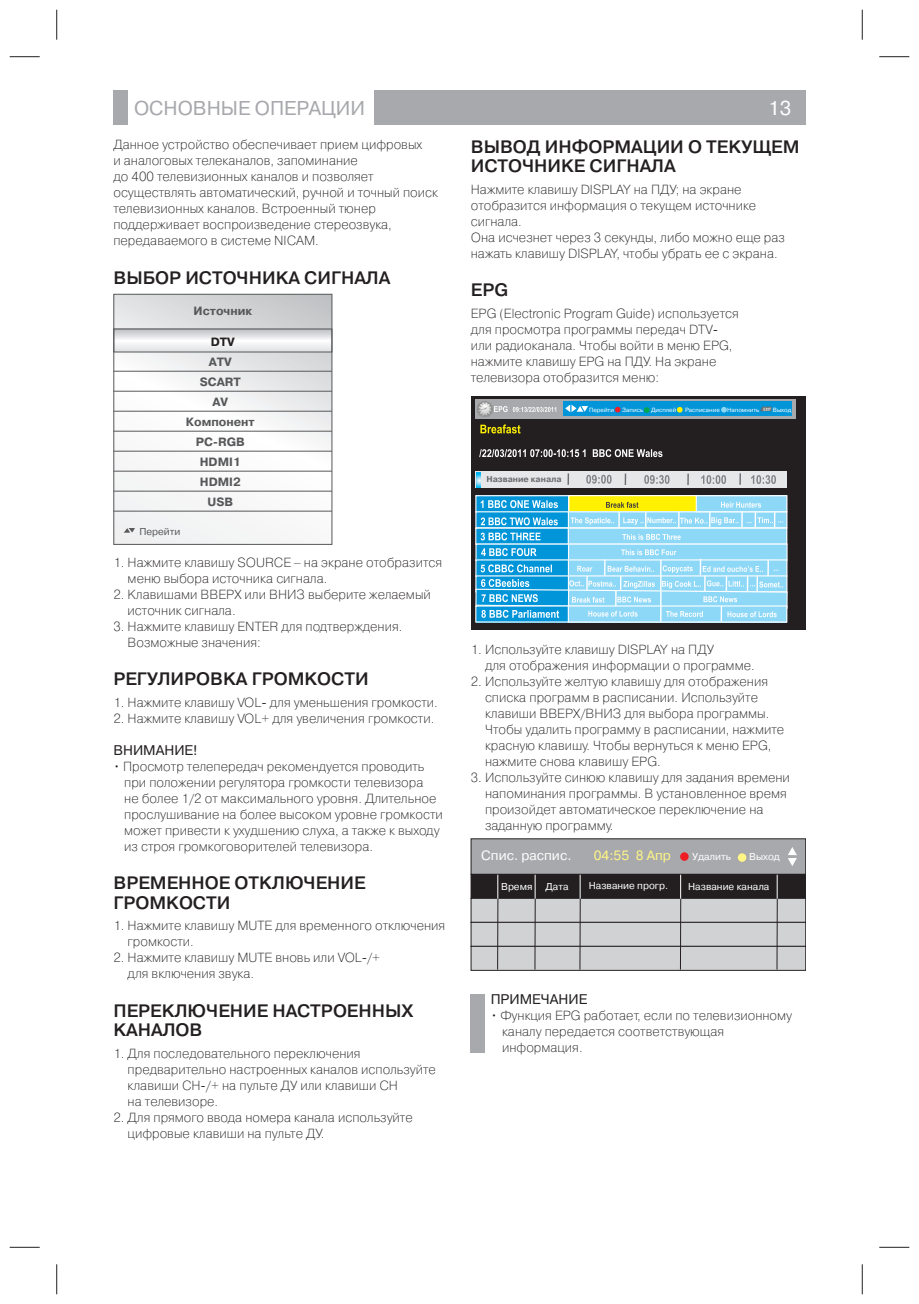
<style>
.page{position:relative;width:919px;height:1304px;background:#fff}
.page>*{position:absolute;margin:0;border:0;box-sizing:border-box;transform-origin:0 0}
.t1{font:20px "Pragmatica C";color:#a8a9ad}
.t2{font:20px "Pragmatica C";color:#fff}
.t3{font:700 18px/19.2px "Pragmatica Light C";color:#231f20}
.t4{font:14px "Pragmatica C";color:#231f20}
.t5{font:13.4px "Pragmatica C";color:#fff}
.t6{font:13.4px "Pragmatica C";color:#fff685}
.t7{font:13.2px/16px "Pragmatica Light C";color:#231f20}
.t8{font:700 12px/20px "Pragmatica C";color:#57585a;text-align:center}
.t9{font:700 12px "Pragmatica C";color:#231f20}
.t10{font:10px "Pragmatica C";color:#fff}
.t11{font:10px "Pragmatica C";color:#57585a}
.t12{font:700 8.6px "Pragmatica C";color:#6c6d70}
.t13{font:6px "Pragmatica C";color:#fff}
</style>
<div class="page">
<div style="left:113px;top:91px;width:15px;height:34px;background:#a8a9ad"></div>
<div style="left:374px;top:91px;width:431px;height:34px;background:#a8a9ad"></div>
<svg style="left:116px;top:296px;width:214px;height:247px"></svg>
<svg style="left:116px;top:331px;width:214px;height:19px"></svg>
<div style="left:114px;top:294px;width:218px;height:251px;border:1px solid #57585a"></div>
<div style="left:114px;top:329px;width:218px;height:23px;border:1px solid #57585a"></div>
<svg style="left:124px;top:528px;width:11px;height:5px"></svg>
<hr style="left:113px;top:371px;width:219px;height:1px;background:#57585a">
<hr style="left:113px;top:391px;width:219px;height:1px;background:#57585a">
<hr style="left:113px;top:411px;width:219px;height:1px;background:#57585a">
<hr style="left:113px;top:431px;width:219px;height:1px;background:#57585a">
<hr style="left:113px;top:451px;width:219px;height:1px;background:#57585a">
<hr style="left:113px;top:471px;width:219px;height:1px;background:#57585a">
<hr style="left:113px;top:491px;width:219px;height:1px;background:#57585a">
<hr style="left:113px;top:511px;width:219px;height:1px;background:#57585a">
<div style="left:471px;top:397px;width:334px;height:233px;background:#231f20"></div>
<div style="left:475px;top:399px;width:320px;height:19px;background:#a8a9ad"></div>
<div style="left:475px;top:471px;width:312px;height:16px;background:#e6e7e9"></div>
<svg style="left:476px;top:472px;width:5px;height:15px"></svg>
<svg style="left:567px;top:473px;width:2px;height:12px"></svg>
<svg style="left:624px;top:474px;width:2px;height:11px"></svg>
<svg style="left:739px;top:473px;width:2px;height:12px"></svg>
<img style="left:477px;top:401px;width:15px;height:15px">
<svg style="left:494px;top:406px;width:13px;height:6px"></svg>
<svg style="left:513px;top:407px;width:43px;height:5px"></svg>
<div style="left:563px;top:401px;width:228px;height:15px;background:#0095d9"></div>
<svg style="left:565px;top:405px;width:23px;height:7px"></svg>
<svg style="left:614px;top:407px;width:6px;height:5px"></svg>
<svg style="left:644px;top:407px;width:5px;height:6px"></svg>
<svg style="left:676px;top:407px;width:6px;height:6px"></svg>
<svg style="left:721px;top:407px;width:5px;height:6px"></svg>
<svg style="left:760px;top:407px;width:11px;height:4px"></svg>
<svg style="left:586px;top:475px;width:25px;height:9px"></svg>
<svg style="left:644px;top:475px;width:25px;height:9px"></svg>
<svg style="left:701px;top:475px;width:25px;height:9px"></svg>
<svg style="left:751px;top:475px;width:24px;height:9px"></svg>
<svg style="left:480px;top:425px;width:40px;height:8px"></svg>
<svg style="left:479px;top:449px;width:183px;height:8px"></svg>
<svg style="left:475px;top:495px;width:312px;height:128px;background:#8ad1e5"></svg>
<div style="left:471px;top:839px;width:334px;height:35px;background:#a8a9ad"></div>
<div style="left:471px;top:874px;width:334px;height:24px;background:#231f20"></div>
<div style="left:471px;top:898px;width:334px;height:24px;background:#d1d2d4"></div>
<div style="left:471px;top:898px;width:334px;height:25px;border:1px solid #231f20"></div>
<div style="left:471px;top:922px;width:334px;height:24px;background:#d1d2d4"></div>
<div style="left:471px;top:922px;width:334px;height:25px;border:1px solid #231f20"></div>
<div style="left:471px;top:946px;width:334px;height:24px;background:#d1d2d4"></div>
<div style="left:471px;top:946px;width:334px;height:25px;border:1px solid #231f20"></div>
<div style="left:680px;top:852px;width:8px;height:9px;background:#ee1d23;border-radius:50%"></div>
<div style="left:737px;top:853px;width:9px;height:9px;background:#fff685;border-radius:50%"></div>
<hr style="left:497px;top:875px;width:1px;height:95px;background:#231f20">
<hr style="left:534px;top:875px;width:1px;height:95px;background:#231f20">
<hr style="left:579px;top:875px;width:1px;height:95px;background:#231f20">
<hr style="left:680px;top:875px;width:1px;height:95px;background:#231f20">
<hr style="left:776px;top:875px;width:1px;height:95px;background:#231f20">
<svg style="left:497px;top:875px;width:1px;height:24px"></svg>
<svg style="left:534px;top:875px;width:1px;height:24px"></svg>
<svg style="left:579px;top:875px;width:1px;height:24px"></svg>
<svg style="left:680px;top:875px;width:1px;height:24px"></svg>
<svg style="left:776px;top:875px;width:1px;height:24px"></svg>
<svg style="left:788px;top:847px;width:8px;height:19px"></svg>
<div style="left:471px;top:994px;width:14px;height:59px;background:#a8a9ad"></div>
<hr style="left:10px;top:56px;width:30px;height:1px;background:#231f20">
<hr style="left:879px;top:56px;width:30px;height:1px;background:#231f20">
<hr style="left:10px;top:1247px;width:30px;height:1px;background:#231f20">
<hr style="left:879px;top:1247px;width:30px;height:1px;background:#231f20">
<hr style="left:56px;top:10px;width:1px;height:30px;background:#231f20">
<hr style="left:56px;top:1264px;width:1px;height:30px;background:#231f20">
<hr style="left:861px;top:10px;width:1px;height:30px;background:#231f20">
<hr style="left:861px;top:1264px;width:1px;height:30px;background:#231f20">
<h1 class="t1" style="left:134px;top:100px;width:232px">ОСНОВНЫЕ ОПЕРАЦИИ</h1>
<h1 class="t2" style="left:768px;top:100px;width:25px">13</h1>
<p class="t7" style="left:113px;top:138px;width:326px">Данное устройство обеспечивает прием цифровых<br>и аналоговых телеканалов, запоминание<br>до 400 телевизионных каналов и позволяет осуществлять автоматический, ручной и точный поиск телевизионных каналов. Встроенный тюнер поддерживает воспроизведение стереозвука, передаваемого в системе NICAM.</p>
<h2 class="t3" style="left:113px;top:269px;width:278px">ВЫБОР ИСТОЧНИКА СИГНАЛА</h2>
<p class="t8" style="left:193px;top:301px;width:60px">Источник</p>
<p class="t9" style="left:211px;top:338px;width:26px">DTV</p>
<p class="t8" style="left:186px;top:352px;width:70px">ATV<br>SCART<br>AV<br>Компонент<br>PC-RGB<br>HDMI1<br>HDMI2<br>USB</p>
<p class="t11" style="left:139px;top:527px;width:43px">Перейти</p>
<p class="t7" style="left:113px;top:555px;width:179px">1. Нажмите клавишу SOURCE</p>
<p class="t7" style="left:294px;top:549px;width:8px">_</p>
<h2 class="t3" style="left:471px;top:139px;width:330px">ВЫВОД ИНФОРМАЦИИ О ТЕКУЩЕМ<br>ИСТОЧНИКЕ СИГНАЛА</h2>
<p class="t7" style="left:471px;top:182px;width:315px">Нажмите клавишу DISPLAY на ПДУ; на экране отобразится информация о текущем источнике сигнала.<br>Она исчезнет через 3 секунды, либо можно еще раз нажать клавишу DISPLAY, чтобы убрать ее с экрана.</p>
<h2 class="t3" style="left:471px;top:282px;width:39px">EPG</h2>
<p class="t7" style="left:471px;top:306px;width:269px">EPG (Electroniс Program Guide) используется для просмотра программы передач DTV&shy;или радиоканала. Чтобы войти в меню EPG, нажмите клавишу EPG на ПДУ. На экране телевизора отобразится меню:</p>
<p class="t13" style="left:589px;top:407px;width:26px">Перейти</p>
<p class="t13" style="left:622px;top:407px;width:22px">Запись</p>
<p class="t13" style="left:651px;top:407px;width:27px">Дисплей</p>
<p class="t13" style="left:685px;top:407px;width:76px">Расписание Напомнить</p>
<p class="t13" style="left:772px;top:407px;width:20px">Выход</p>
<p class="t12" style="left:486px;top:476px;width:77px">Название канала</p>
<p class="t7" style="left:128px;top:555px;width:316px;text-indent:176px">на экране отобразится меню выбора источника сигнала.</p>
<p class="t7" style="left:128px;top:587px;width:305px;text-indent:-14px">2. Клавишами ВВЕРХ или ВНИЗ выберите желаемый источник сигнала.</p>
<p class="t7" style="left:128px;top:619px;width:276px;text-indent:-14px">3. Нажмите клавишу ENTER для подтверждения.<br>Возможные значения:</p>
<h2 class="t3" style="left:113px;top:671px;width:257px">РЕГУЛИРОВКА ГРОМКОСТИ</h2>
<p class="t7" style="left:113px;top:695px;width:326px">1. Нажмите клавишу VOL- для уменьшения громкости.</p>
<p class="t7" style="left:113px;top:711px;width:322px">2. Нажмите клавишу VOL+ для увеличения громкости.</p>
<p class="t4" style="left:113px;top:745px;width:86px">ВНИМАНИЕ!</p>
<p class="t7" style="left:124px;top:759px;width:320px;text-indent:-11px">• Просмотр телепередач рекомендуется проводить при положении регулятора громкости телевизора<br>не более 1/2 от максимального уровня. Длительное прослушивание на более высоком уровне громкости может привести к ухудшению слуха, а также к выходу из строя громкоговорителей телевизора.</p>
<h2 class="t3" style="left:113px;top:875px;width:253px">ВРЕМЕННОЕ ОТКЛЮЧЕНИЕ<br>ГРОМКОСТИ</h2>
<p class="t7" style="left:128px;top:919px;width:319px;text-indent:-14px">1. Нажмите клавишу MUTE для временного отключения громкости.</p>
<p class="t7" style="left:128px;top:951px;width:254px;text-indent:-14px">2. Нажмите клавишу MUTE вновь или VOL-/+ для включения звука.</p>
<h2 class="t3" style="left:113px;top:1002px;width:301px">ПЕРЕКЛЮЧЕНИЕ НАСТРОЕННЫХ<br>КАНАЛОВ</h2>
<p class="t7" style="left:128px;top:1046px;width:310px;text-indent:-14px">1. Для последовательного переключения предварительно настроенных каналов используйте клавиши CH-/+ на пульте ДУ или клавиши CH<br>на телевизоре.</p>
<p class="t7" style="left:128px;top:1110px;width:286px;text-indent:-14px">2. Для прямого ввода номера канала используйте цифровые клавиши на пульте ДУ.</p>
<p class="t7" style="left:485px;top:642px;width:271px;text-indent:-14px">1. Используйте клавишу DISPLAY на ПДУ<br>для отображения информации о программе.</p>
<p class="t7" style="left:485px;top:674px;width:300px;text-indent:-14px">2. Используйте желтую клавишу для отображения списка программ в расписании. Используйте клавиши ВВЕРХ/ВНИЗ для выбора программы.<br>Чтобы удалить программу в расписании, нажмите красную клавишу. Чтобы вернуться к меню EPG, нажмите снова клавишу EPG.</p>
<p class="t7" style="left:485px;top:770px;width:306px;text-indent:-14px">3. Используйте синюю клавишу для задания времени напоминания программы. В установленное время произойдет автоматическое переключение на заданную программу.</p>
<p class="t5" style="left:481px;top:850px;width:92px">Спис. распис.</p>
<p class="t6" style="left:593px;top:850px;width:79px">04:55 8 Апр</p>
<p class="t10" style="left:692px;top:853px;width:40px">Удалить</p>
<p class="t10" style="left:749px;top:853px;width:32px">Выход</p>
<p class="t10" style="left:501px;top:883px;width:33px">Время</p>
<p class="t10" style="left:545px;top:883px;width:25px">Дата</p>
<p class="t10" style="left:588px;top:882px;width:81px">Название прогр.</p>
<p class="t10" style="left:688px;top:883px;width:83px">Название канала</p>
<p class="t4" style="left:490px;top:994px;width:98px">ПРИМЕЧАНИЕ</p>
<p class="t7" style="left:502px;top:1008px;width:291px;text-indent:-11px">• Функция EPG работает, если по телевизионному каналу передается соответствующая информация.</p>
</div>
